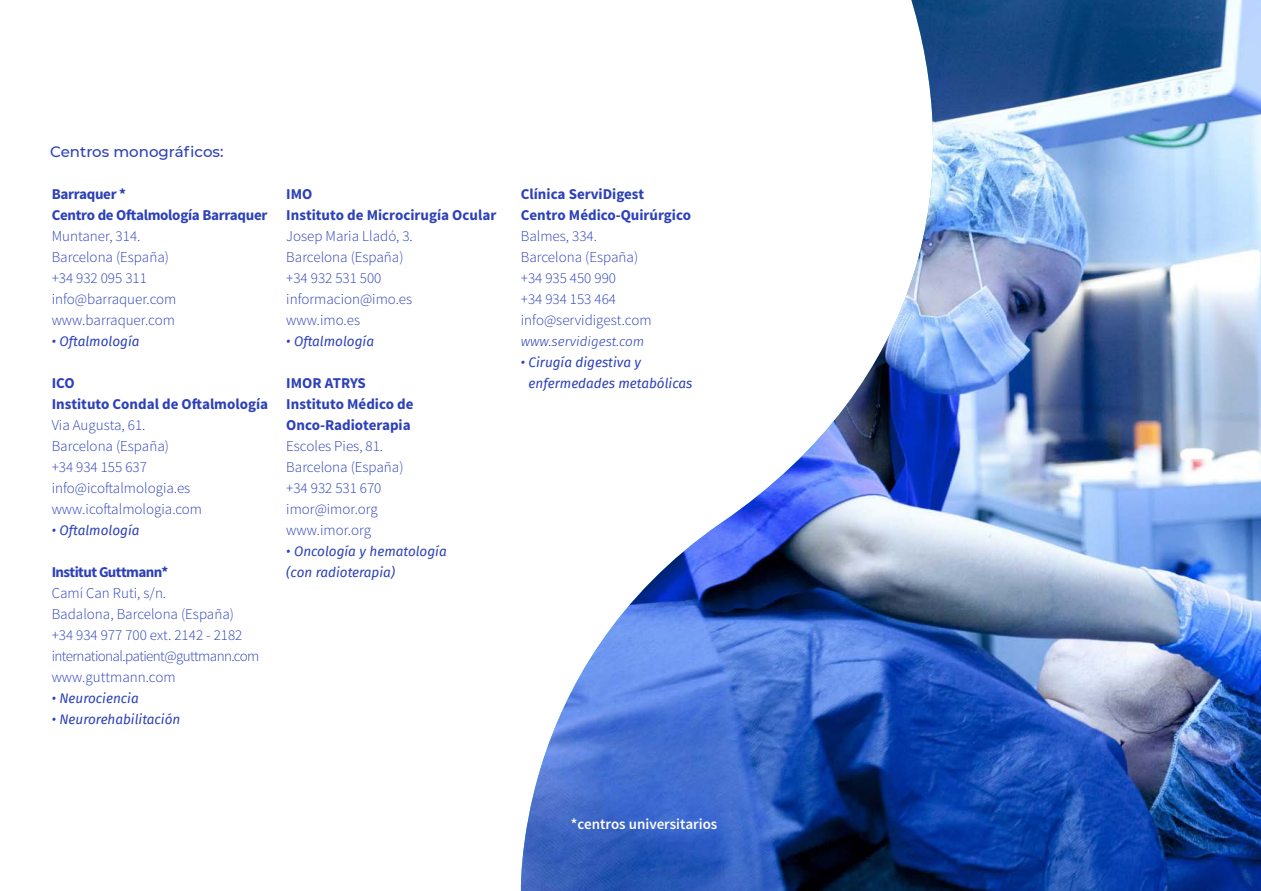
<style>
.page{position:relative;width:1261px;height:891px;background:#fff}
.page>*{position:absolute;margin:0;border:0;box-sizing:border-box;transform-origin:0 0}
.t1{font:300 15px/21px "Source Sans Pro";color:#2c40b9}
.t2{font:700 15px/21px "Source Sans Pro";color:#2c40b9}
.t3{font:700 15px "Source Sans Pro";letter-spacing:-.02em;color:#2c40b9}
.t4{font:300 15px "Source Sans Pro";letter-spacing:-.04em;color:#2c40b9}
.Base{font:600 15px "Source Sans Pro";color:#fff}
.t5{font:500 15px "Montserrat";color:#2c40b9}
.t6{font:700 15px "Source Sans Pro";letter-spacing:-.04em;color:#2c40b9}
.t7{font:italic 13.5px/21px "Fira Sans";color:#2c40b9}
.t8{font:italic 300 13.5px "Fira Sans";color:#2c40b9}
</style>
<div class="page">
<img style="left:520px;top:0;width:741px;height:891px">
<p class="t5" style="left:50px;top:141px;width:175px">Centros monográficos:</p>
<p class="t3" style="left:52px;top:184px;width:76px">Barraquer *</p>
<p class="t3" style="left:52px;top:205px;width:217px">Centro de Oftalmología Barraquer</p>
<p class="t1" style="left:52px;top:225px;width:90px">Muntaner, 314.</p>
<p class="t1" style="left:52px;top:246px;width:119px">Barcelona (España)</p>
<p class="t1" style="left:52px;top:267px;width:97px">+34 932 095 311</p>
<p class="t1" style="left:52px;top:288px;width:126px">info@barraquer.com</p>
<p class="t1" style="left:52px;top:309px;width:125px">www.barraquer.com</p>
<p class="t7" style="left:52px;top:330px;width:89px">• Oftalmología</p>
<p class="t2" style="left:52px;top:373px;width:24px">ICO</p>
<p class="t2" style="left:52px;top:394px;width:218px">Instituto Condal de Oftalmología</p>
<p class="t1" style="left:52px;top:414px;width:119px">Via Augusta, 61.<br>Barcelona (España)</p>
<p class="t1" style="left:52px;top:456px;width:97px">+34 934 155 637</p>
<p class="t1" style="left:52px;top:477px;width:140px">info@icoftalmologia.es</p>
<p class="t1" style="left:52px;top:498px;width:152px">www.icoftalmologia.com</p>
<p class="t7" style="left:52px;top:519px;width:89px">• Oftalmología</p>
<p class="t6" style="left:52px;top:562px;width:118px">Institut Guttmann*</p>
<p class="t1" style="left:52px;top:582px;width:116px">Camí Can Ruti, s/n.</p>
<p class="t1" style="left:52px;top:603px;width:184px">Badalona, Barcelona (España)</p>
<p class="t1" style="left:52px;top:624px;width:192px">+34 934 977 700 ext. 2142 - 2182</p>
<p class="t4" style="left:52px;top:647px;width:209px">international.patient@guttmann.com</p>
<p class="t1" style="left:52px;top:666px;width:125px">www.guttmann.com</p>
<p class="t7" style="left:52px;top:687px;width:88px">• Neurociencia</p>
<p class="t7" style="left:52px;top:708px;width:130px">• Neurorehabilitación</p>
<p class="t2" style="left:286px;top:184px;width:28px">IMO</p>
<p class="t2" style="left:286px;top:205px;width:212px">Instituto de Microcirugía Ocular</p>
<p class="t1" style="left:286px;top:225px;width:128px">Josep Maria Lladó, 3.</p>
<p class="t1" style="left:286px;top:246px;width:119px">Barcelona (España)</p>
<p class="t1" style="left:286px;top:267px;width:97px">+34 932 531 500</p>
<p class="t1" style="left:286px;top:288px;width:127px">informacion@imo.es</p>
<p class="t1" style="left:286px;top:309px;width:75px">www.imo.es</p>
<p class="t7" style="left:286px;top:330px;width:89px">• Oftalmología</p>
<p class="t2" style="left:286px;top:373px;width:81px">IMOR ATRYS</p>
<p class="t2" style="left:286px;top:394px;width:129px">Instituto Médico de<br>Onco-Radioterapia</p>
<p class="t1" style="left:286px;top:435px;width:98px">Escoles Pies, 81.</p>
<p class="t1" style="left:286px;top:456px;width:119px">Barcelona (España)</p>
<p class="t1" style="left:286px;top:477px;width:97px">+34 932 531 670</p>
<p class="t1" style="left:286px;top:498px;width:93px">imor@imor.org</p>
<p class="t1" style="left:286px;top:519px;width:86px">www.imor.org</p>
<p class="t7" style="left:286px;top:540px;width:162px">• Oncología y hematología (con radioterapia)</p>
<p class="t2" style="left:521px;top:184px;width:125px">Clínica ServiDigest</p>
<p class="t2" style="left:521px;top:205px;width:172px">Centro Médico-Quirúrgico</p>
<p class="t1" style="left:521px;top:225px;width:119px">Balmes, 334.<br>Barcelona (España)</p>
<p class="t1" style="left:521px;top:267px;width:97px">+34 935 450 990</p>
<p class="t1" style="left:521px;top:288px;width:97px">+34 934 153 464</p>
<p class="t1" style="left:521px;top:309px;width:132px">info@servidigest.com</p>
<p class="t8" style="left:521px;top:332px;width:125px">www.servidigest.com</p>
<p class="t7" style="left:529px;top:351px;width:165px;text-indent:-8px">• Cirugía digestiva y enfermedades metabólicas</p>
<p class="Base" style="left:571px;top:814px;width:148px">*centros universitarios</p>
</div>
